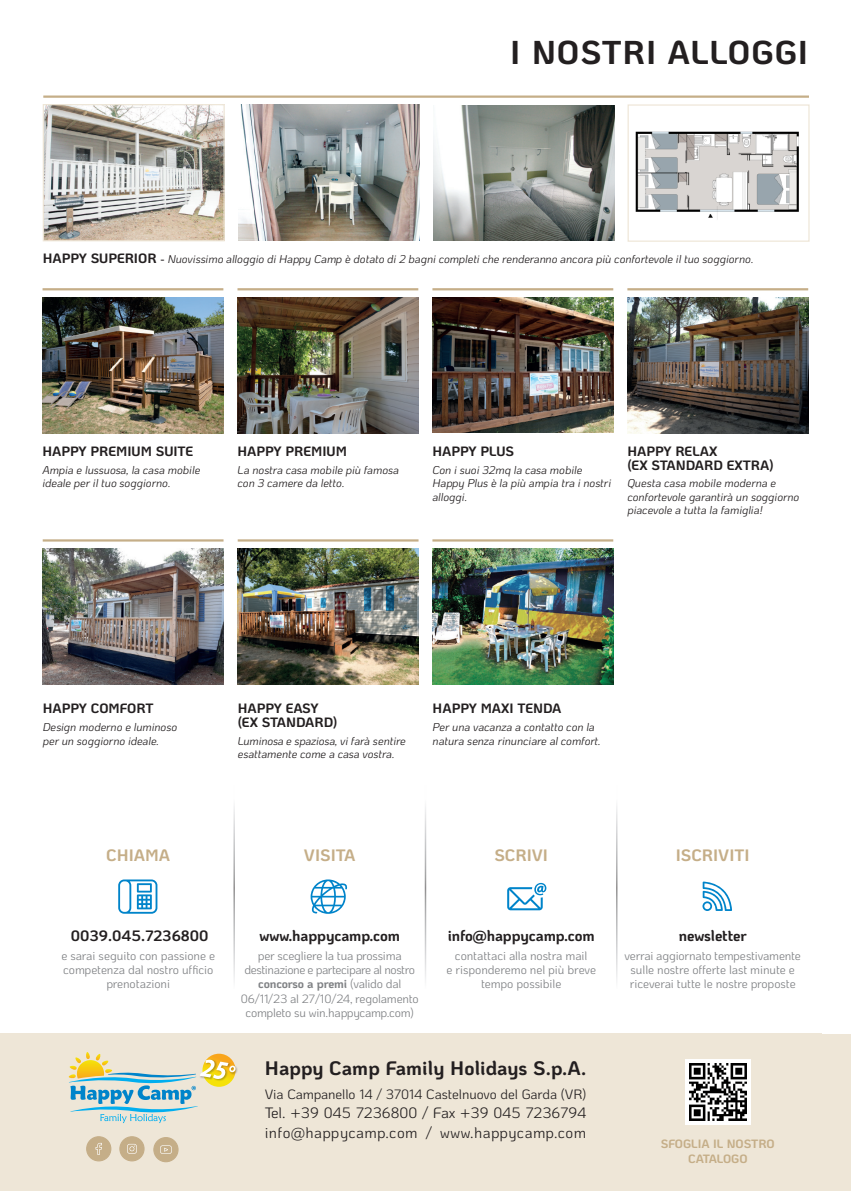
<style>
.page{position:relative;width:851px;height:1191px;background:#fff}
.page>*{position:absolute;margin:0;border:0;box-sizing:border-box;transform-origin:0 0}
.t1{font:700 33px "Ko Ho";letter-spacing:.03em;color:#231f20}
.t2{font:700 19.5px "Ko Ho";letter-spacing:.005em;color:#231f20}
.t3{font:700 16.5px "Ko Ho";color:#c5ae88}
.t4{font:15px/19.5px "Ko Ho";color:#231f20}
.t5{font:700 15px "Ko Ho";color:#231f20}
.t6{font:700 13.5px/13.5px "Ko Ho";color:#231f20}
.t7{font:13.5px "Ko Ho";letter-spacing:-.005em;color:#231f20}
.t8{font:12px/14.4px "Ko Ho";letter-spacing:-.01em;color:#808285;text-align:center}
.t9{font:700 12px/14.4px "Ko Ho";color:#c5ae88;text-align:center}
.t10{font:italic 11.25px/13.5px "Ko Ho";letter-spacing:-.005em;color:#231f20}
.s1{font-weight:700;font-style:normal;font-size:13.5px}
.s2{font-weight:700;font-style:normal}
.s3{font-weight:700}
</style>
<div class="page">
<svg style="left:118px;top:879px;width:39px;height:34px"></svg>
<svg style="left:310px;top:879px;width:37px;height:35px"></svg>
<svg style="left:507px;top:883px;width:39px;height:27px"></svg>
<svg style="left:702px;top:881px;width:30px;height:30px"></svg>
<div style="left:0;top:1033px;width:850px;height:158px;background:#eee6d7"></div>
<img style="left:238px;top:297px;width:180px;height:136px">
<hr style="left:237px;top:288px;width:181px;height:2px;background:#c5ae88">
<img style="left:432px;top:297px;width:181px;height:135px">
<hr style="left:432px;top:288px;width:181px;height:2px;background:#c5ae88">
<img style="left:627px;top:297px;width:181px;height:136px">
<hr style="left:627px;top:288px;width:181px;height:2px;background:#c5ae88">
<img style="left:43px;top:297px;width:180px;height:136px">
<hr style="left:43px;top:288px;width:180px;height:2px;background:#c5ae88">
<img style="left:432px;top:548px;width:181px;height:136px">
<img style="left:238px;top:548px;width:180px;height:136px">
<hr style="left:238px;top:539px;width:180px;height:2px;background:#c5ae88">
<img style="left:43px;top:548px;width:181px;height:136px">
<hr style="left:43px;top:539px;width:180px;height:2px;background:#c5ae88">
<hr style="left:432px;top:539px;width:181px;height:2px;background:#c5ae88">
<div style="left:154px;top:1137px;width:24px;height:24px;background:#c5ae88;border-radius:50%"></div>
<div style="left:153px;top:1137px;width:25px;height:25px;border:1px solid #c5ae88;border-radius:50%"></div>
<svg style="left:160px;top:1145px;width:12px;height:9px"></svg>
<div style="left:87px;top:1136px;width:24px;height:24px;background:#c5ae88;border-radius:50%"></div>
<div style="left:86px;top:1136px;width:25px;height:25px;border:1px solid #c5ae88;border-radius:50%"></div>
<svg style="left:95px;top:1142px;width:7px;height:12px"></svg>
<div style="left:120px;top:1136px;width:24px;height:24px;background:#c5ae88;border-radius:50%"></div>
<div style="left:119px;top:1136px;width:25px;height:25px;border:1px solid #c5ae88;border-radius:50%"></div>
<svg style="left:127px;top:1143px;width:10px;height:10px"></svg>
<img style="left:685px;top:1059px;width:65px;height:65px">
<img style="left:45px;top:106px;width:178px;height:133px">
<div style="left:43px;top:104px;width:182px;height:137px;border:1px solid #eee6d7"></div>
<hr style="left:43px;top:95px;width:765px;height:3px;background:#c5ae88">
<img style="left:238px;top:105px;width:181px;height:136px">
<img style="left:433px;top:105px;width:181px;height:136px">
<img style="left:635px;top:131px;width:164px;height:88px">
<div style="left:627px;top:104px;width:182px;height:138px;border:1px solid #eee6d7"></div>
<div style="left:229px;top:1065px;width:9px;height:9px;background:#231f20;opacity:.3"></div>
<svg style="left:69px;top:1052px;width:167px;height:71px"></svg>
<h1 class="t1" style="left:510px;top:25px;width:299px">I NOSTRI ALLOGGI</h1>
<p class="t10" style="left:43px;top:253px;width:712px"><span class="s1">HAPPY SUPERIOR</span> <span class="s2">-</span> Nuovissimo alloggio di Happy Camp è dotato di 2 bagni completi che renderanno ancora più confortevole il tuo soggiorno.</p>
<p class="t6" style="left:43px;top:444px;width:152px">HAPPY PREMIUM SUITE</p>
<p class="t10" style="left:43px;top:463px;width:159px">Ampia e lussuosa, la casa mobile ideale per il tuo soggiorno.</p>
<p class="t6" style="left:237px;top:444px;width:111px">HAPPY PREMIUM</p>
<p class="t10" style="left:237px;top:463px;width:163px">La nostra casa mobile più famosa con 3 camere da letto.</p>
<p class="t6" style="left:432px;top:444px;width:83px">HAPPY PLUS</p>
<p class="t10" style="left:432px;top:463px;width:180px">Con i suoi 32mq la casa mobile<br>Happy Plus è la più ampia tra i nostri alloggi.</p>
<p class="t6" style="left:627px;top:444px;width:148px">HAPPY RELAX<br>(EX STANDARD EXTRA)</p>
<p class="t10" style="left:627px;top:477px;width:173px">Questa casa mobile moderna e confortevole garantirà un soggiorno piacevole a tutta la famiglia!</p>
<p class="t6" style="left:43px;top:702px;width:112px">HAPPY COMFORT</p>
<p class="t10" style="left:43px;top:720px;width:136px">Design moderno e luminoso per un soggiorno ideale.</p>
<p class="t6" style="left:238px;top:702px;width:101px">HAPPY EASY (EX STANDARD)</p>
<p class="t10" style="left:238px;top:734px;width:170px">Luminosa e spaziosa, vi farà sentire esattamente come a casa vostra.</p>
<p class="t6" style="left:432px;top:702px;width:130px">HAPPY MAXI TENDA</p>
<p class="t10" style="left:432px;top:720px;width:170px">Per una vacanza a contatto con la natura senza rinunciare al comfort.</p>
<h3 class="t3" style="left:106px;top:842px;width:66px">CHIAMA</h3>
<h3 class="t3" style="left:304px;top:842px;width:53px">VISITA</h3>
<h3 class="t3" style="left:494px;top:842px;width:55px">SCRIVI</h3>
<h3 class="t5" style="left:71px;top:923px;width:139px">0039.045.7236800</h3>
<p class="t8" style="left:62px;top:948px;width:155px">e sarai seguito con passione e competenza dal nostro ufficio prenotazioni</p>
<h3 class="t5" style="left:259px;top:923px;width:142px">www.happycamp.com</h3>
<p class="t8" style="left:241px;top:948px;width:179px">per scegliere la tua prossima destinazione e partecipare al nostro <span class="s3">concorso a premi</span> (valido dal<br>06/11/23 al 27/10/24, regolamento completo su win.happycamp.com)</p>
<h3 class="t5" style="left:447px;top:923px;width:148px">info@happycamp.com</h3>
<p class="t8" style="left:446px;top:948px;width:151px">contattaci alla nostra mail<br>e risponderemo nel più breve tempo possibile</p>
<h2 class="t2" style="left:265px;top:1051px;width:323px">Happy Camp Family Holidays S.p.A.</h2>
<p class="t7" style="left:265px;top:1083px;width:323px">Via Campanello 14 / 37014 Castelnuovo del Garda (VR)</p>
<h3 class="t4" style="left:265px;top:1103px;width:323px">Tel. +39 045 7236800 / Fax +39 045 7236794 info@happycamp.com / www.happycamp.com</h3>
<h3 class="t3" style="left:675px;top:842px;width:75px">ISCRIVITI</h3>
<h3 class="t5" style="left:678px;top:923px;width:69px">newsletter</h3>
<p class="t8" style="left:624px;top:948px;width:178px">verrai aggiornato tempestivamente sulle nostre offerte last minute e riceverai tutte le nostre proposte</p>
<p class="t9" style="left:660px;top:1136px;width:115px">SFOGLIA IL NOSTRO<br>CATALOGO</p>
</div>
